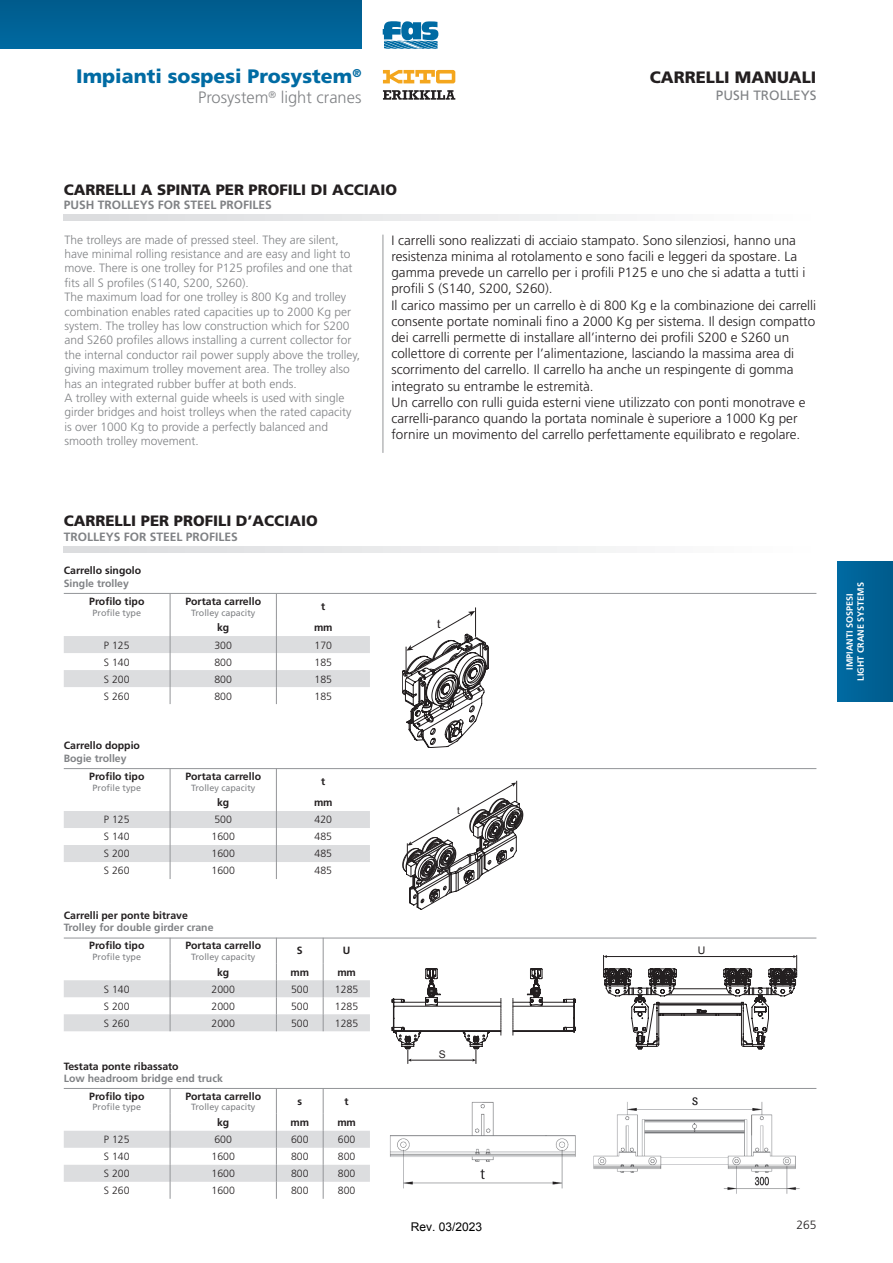
<style>
.page{position:relative;width:893px;height:1263px;background:#fff}
.page>*{position:absolute;margin:0;border:0;box-sizing:border-box;transform-origin:0 0}
.t1{font:900 19.5px "Frutiger";color:#006ba3}
.t2{font:300 16.5px "Frutiger";color:#808285}
.t3{font:900 16.5px "Frutiger";color:#231f20}
.t4{font:900 15px "Frutiger";color:#231f20}
.t5{font:300 13.5px/16.2px "Frutiger";color:#231f20}
.t6{font:13.5px "Frutiger";color:#808285}
.t7{font:12.15px "Arial";color:#231f20}
.t8{font:300 12px/14.4px "Frutiger";color:#808285}
.t9{font:700 12px "Frutiger";color:#808285}
.t10{font:12px "Arial";color:#000}
.t11{font:300 12px "Frutiger";color:#231f20}
.t12{font:700 10.5px "Frutiger";color:#231f20}
.t13{font:300 10.5px "Frutiger";color:#231f20}
.t14{font:700 10.5px "Frutiger";color:#808285}
.t15{font:10.5px "Arial";color:#231f20}
.t16{font:10.2px "Arial";color:#231f20}
.t17{font:9px "Frutiger";color:#808285}
.t18{font:700 9px/10.8px "Frutiger";color:#fff;text-align:center}
</style>
<div class="page">
<svg style="left:402px;top:781px;width:122px;height:129px"></svg>
<img style="left:390px;top:1102px;width:186px;height:87px">
<img style="left:593px;top:1097px;width:207px;height:97px">
<div style="left:838px;top:561px;width:55px;height:141px;background:#006297"></div>
<svg style="left:383px;top:21px;width:55px;height:28px;background:#4693bc"></svg>
<div style="left:0;top:0;width:361px;height:49px;background:#006297"></div>
<svg style="left:64px;top:214px;width:552px;height:7px"></svg>
<hr style="left:383px;top:235px;width:1px;height:218px;background:#939598">
<svg style="left:64px;top:546px;width:552px;height:6px"></svg>
<svg style="left:64px;top:594px;width:306px;height:110px"></svg>
<svg style="left:64px;top:769px;width:306px;height:110px"></svg>
<svg style="left:64px;top:939px;width:306px;height:92px"></svg>
<svg style="left:64px;top:1089px;width:306px;height:110px"></svg>
<hr style="left:64px;top:593px;width:752px;height:1px;background:#939598">
<hr style="left:64px;top:768px;width:752px;height:1px;background:#939598">
<hr style="left:64px;top:938px;width:752px;height:1px;background:#939598">
<hr style="left:64px;top:1088px;width:752px;height:1px;background:#939598">
<svg style="left:383px;top:70px;width:72px;height:13px"></svg>
<svg style="left:383px;top:90px;width:72px;height:10px"></svg>
<svg style="left:402px;top:607px;width:87px;height:141px"></svg>
<svg style="left:392px;top:968px;width:184px;height:95px"></svg>
<svg style="left:603px;top:955px;width:194px;height:94px"></svg>
<h1 class="t1" style="left:76px;top:65px;width:287px">Impianti sospesi Prosystem<sup>®</sup></h1>
<p class="t2" style="left:198px;top:88px;width:165px">Prosystem<sup>®</sup> light cranes</p>
<p class="t3" style="left:650px;top:68px;width:168px">CARRELLI MANUALI</p>
<p class="t6" style="left:716px;top:87px;width:102px">PUSH TROLLEYS</p>
<p class="t4" style="left:64px;top:180px;width:335px">CARRELLI A SPINTA PER PROFILI DI ACCIAIO</p>
<p class="t9" style="left:64px;top:198px;width:210px">PUSH TROLLEYS FOR STEEL PROFILES</p>
<p class="t5" style="left:391px;top:232px;width:426px">I carrelli sono realizzati di acciaio stampato. Sono silenziosi, hanno una resistenza minima al rotolamento e sono facili e leggeri da spostare. La gamma prevede un carrello per i profili P125 e uno che si adatta a tutti i profili S (S140, S200, S260).<br>Il carico massimo per un carrello è di 800 Kg e la combinazione dei carrelli consente portate nominali fino a 2000 Kg per sistema. Il design compatto dei carrelli permette di installare all’interno dei profili S200 e S260 un collettore di corrente per l’alimentazione, lasciando la massima area di scorrimento del carrello. Il carrello ha anche un respingente di gomma integrato su entrambe le estremità.<br>Un carrello con rulli guida esterni viene utilizzato con ponti monotrave e carrelli-paranco quando la portata nominale è superiore a 1000 Kg per fornire un movimento del carrello perfettamente equilibrato e regolare.</p>
<p class="t8" style="left:64px;top:232px;width:297px">The trolleys are made of pressed steel. They are silent, have minimal rolling resistance and are easy and light to move. There is one trolley for P125 profiles and one that fits all S profiles (S140, S200, S260).<br>The maximum load for one trolley is 800 Kg and trolley combination enables rated capacities up to 2000 Kg per system. The trolley has low construction which for S200 and S260 profiles allows installing a current collector for the internal conductor rail power supply above the trolley, giving maximum trolley movement area. The trolley also has an integrated rubber buffer at both ends.<br>A trolley with external guide wheels is used with single girder bridges and hoist trolleys when the rated capacity is over 1000 Kg to provide a perfectly balanced and smooth trolley movement.</p>
<p class="t4" style="left:64px;top:512px;width:255px">CARRELLI PER PROFILI D’ACCIAIO</p>
<p class="t9" style="left:64px;top:530px;width:176px">TROLLEYS FOR STEEL PROFILES</p>
<p class="t12" style="left:64px;top:564px;width:79px">Carrello singolo</p>
<p class="t14" style="left:64px;top:577px;width:67px">Single trolley</p>
<p class="t12" style="left:89px;top:595px;width:57px">Profilo tipo</p>
<p class="t17" style="left:93px;top:607px;width:50px">Profile type</p>
<p class="t12" style="left:185px;top:595px;width:77px">Portata carrello</p>
<p class="t17" style="left:191px;top:607px;width:66px">Trolley capacity</p>
<p class="t12" style="left:321px;top:600px;width:6px">t</p>
<p class="t12" style="left:217px;top:622px;width:14px">kg</p>
<p class="t12" style="left:314px;top:622px;width:20px">mm</p>
<p class="t13" style="left:104px;top:639px;width:27px">P 125</p>
<p class="t13" style="left:214px;top:639px;width:19px">300</p>
<p class="t13" style="left:314px;top:639px;width:19px">170</p>
<p class="t13" style="left:104px;top:656px;width:27px">S 140</p>
<p class="t13" style="left:214px;top:656px;width:19px">800</p>
<p class="t13" style="left:314px;top:656px;width:19px">185</p>
<p class="t13" style="left:104px;top:673px;width:27px">S 200</p>
<p class="t13" style="left:214px;top:673px;width:19px">800</p>
<p class="t13" style="left:314px;top:673px;width:19px">185</p>
<p class="t13" style="left:104px;top:690px;width:27px">S 260</p>
<p class="t13" style="left:214px;top:690px;width:19px">800</p>
<p class="t13" style="left:314px;top:690px;width:19px">185</p>
<p class="t12" style="left:64px;top:739px;width:78px">Carrello doppio</p>
<p class="t14" style="left:64px;top:752px;width:64px">Bogie trolley</p>
<p class="t12" style="left:89px;top:770px;width:57px">Profilo tipo</p>
<p class="t17" style="left:93px;top:782px;width:50px">Profile type</p>
<p class="t12" style="left:185px;top:770px;width:77px">Portata carrello</p>
<p class="t17" style="left:191px;top:782px;width:66px">Trolley capacity</p>
<p class="t12" style="left:321px;top:775px;width:6px">t</p>
<p class="t12" style="left:217px;top:797px;width:14px">kg</p>
<p class="t12" style="left:314px;top:797px;width:20px">mm</p>
<p class="t13" style="left:104px;top:814px;width:27px">P 125</p>
<p class="t13" style="left:214px;top:814px;width:19px">500</p>
<p class="t13" style="left:314px;top:814px;width:19px">420</p>
<p class="t13" style="left:104px;top:831px;width:27px">S 140</p>
<p class="t13" style="left:212px;top:831px;width:25px">1600</p>
<p class="t13" style="left:314px;top:831px;width:19px">485</p>
<p class="t13" style="left:104px;top:848px;width:27px">S 200</p>
<p class="t13" style="left:212px;top:848px;width:25px">1600</p>
<p class="t13" style="left:314px;top:848px;width:19px">485</p>
<p class="t13" style="left:104px;top:865px;width:27px">S 260</p>
<p class="t13" style="left:212px;top:865px;width:25px">1600</p>
<p class="t13" style="left:314px;top:865px;width:19px">485</p>
<p class="t12" style="left:64px;top:909px;width:126px">Carrelli per ponte bitrave</p>
<p class="t14" style="left:64px;top:921px;width:151px">Trolley for double girder crane</p>
<p class="t12" style="left:89px;top:939px;width:57px">Profilo tipo</p>
<p class="t17" style="left:93px;top:951px;width:50px">Profile type</p>
<p class="t12" style="left:185px;top:939px;width:77px">Portata carrello</p>
<p class="t17" style="left:191px;top:951px;width:66px">Trolley capacity</p>
<p class="t12" style="left:297px;top:944px;width:7px">S</p>
<p class="t12" style="left:343px;top:944px;width:9px">U</p>
<p class="t12" style="left:217px;top:966px;width:14px">kg</p>
<p class="t12" style="left:291px;top:966px;width:20px">mm</p>
<p class="t12" style="left:337px;top:966px;width:20px">mm</p>
<p class="t13" style="left:104px;top:983px;width:27px">S 140</p>
<p class="t13" style="left:212px;top:983px;width:25px">2000</p>
<p class="t13" style="left:291px;top:983px;width:19px">500</p>
<p class="t13" style="left:335px;top:983px;width:25px">1285</p>
<p class="t13" style="left:104px;top:1000px;width:27px">S 200</p>
<p class="t13" style="left:212px;top:1000px;width:25px">2000</p>
<p class="t13" style="left:291px;top:1000px;width:19px">500</p>
<p class="t13" style="left:335px;top:1000px;width:25px">1285</p>
<p class="t13" style="left:104px;top:1017px;width:27px">S 260</p>
<p class="t13" style="left:212px;top:1017px;width:25px">2000</p>
<p class="t13" style="left:291px;top:1017px;width:19px">500</p>
<p class="t13" style="left:335px;top:1017px;width:25px">1285</p>
<p class="t12" style="left:64px;top:1060px;width:116px">Testata ponte ribassato</p>
<p class="t14" style="left:64px;top:1072px;width:161px">Low headroom bridge end truck</p>
<p class="t12" style="left:89px;top:1090px;width:57px">Profilo tipo</p>
<p class="t17" style="left:93px;top:1102px;width:50px">Profile type</p>
<p class="t12" style="left:185px;top:1090px;width:77px">Portata carrello</p>
<p class="t17" style="left:191px;top:1102px;width:66px">Trolley capacity</p>
<p class="t12" style="left:297px;top:1095px;width:6px">s</p>
<p class="t12" style="left:345px;top:1095px;width:6px">t</p>
<p class="t12" style="left:217px;top:1116px;width:14px">kg</p>
<p class="t12" style="left:291px;top:1116px;width:20px">mm</p>
<p class="t12" style="left:337px;top:1116px;width:20px">mm</p>
<p class="t13" style="left:104px;top:1133px;width:27px">P 125</p>
<p class="t13" style="left:214px;top:1133px;width:19px">600</p>
<p class="t13" style="left:291px;top:1133px;width:19px">600</p>
<p class="t13" style="left:338px;top:1133px;width:19px">600</p>
<p class="t13" style="left:104px;top:1151px;width:27px">S 140</p>
<p class="t13" style="left:212px;top:1151px;width:25px">1600</p>
<p class="t13" style="left:291px;top:1151px;width:19px">800</p>
<p class="t13" style="left:338px;top:1151px;width:19px">800</p>
<p class="t13" style="left:104px;top:1168px;width:27px">S 200</p>
<p class="t13" style="left:212px;top:1168px;width:25px">1600</p>
<p class="t13" style="left:291px;top:1168px;width:19px">800</p>
<p class="t13" style="left:338px;top:1168px;width:19px">800</p>
<p class="t13" style="left:104px;top:1185px;width:27px">S 260</p>
<p class="t13" style="left:212px;top:1185px;width:25px">1600</p>
<p class="t13" style="left:291px;top:1185px;width:19px">800</p>
<p class="t13" style="left:338px;top:1185px;width:19px">800</p>
<p class="t7" style="left:437px;top:616px;width:5px">t</p>
<p class="t16" style="left:457px;top:804px;width:4px">t</p>
<p class="t15" style="left:439px;top:1047px;width:9px">S</p>
<p class="t10" style="left:411px;top:1219px;width:73px">Rev. 03/2023</p>
<p class="t15" style="left:698px;top:944px;width:9px">U</p>
<p class="t11" style="left:796px;top:1218px;width:22px">265</p>
<p class="t18" style="left:844px;top:681px;width:100px;rotate:-90deg">IMPIANTI SOSPESI<br>LIGHT CRANE SYSTEMS</p>
</div>
